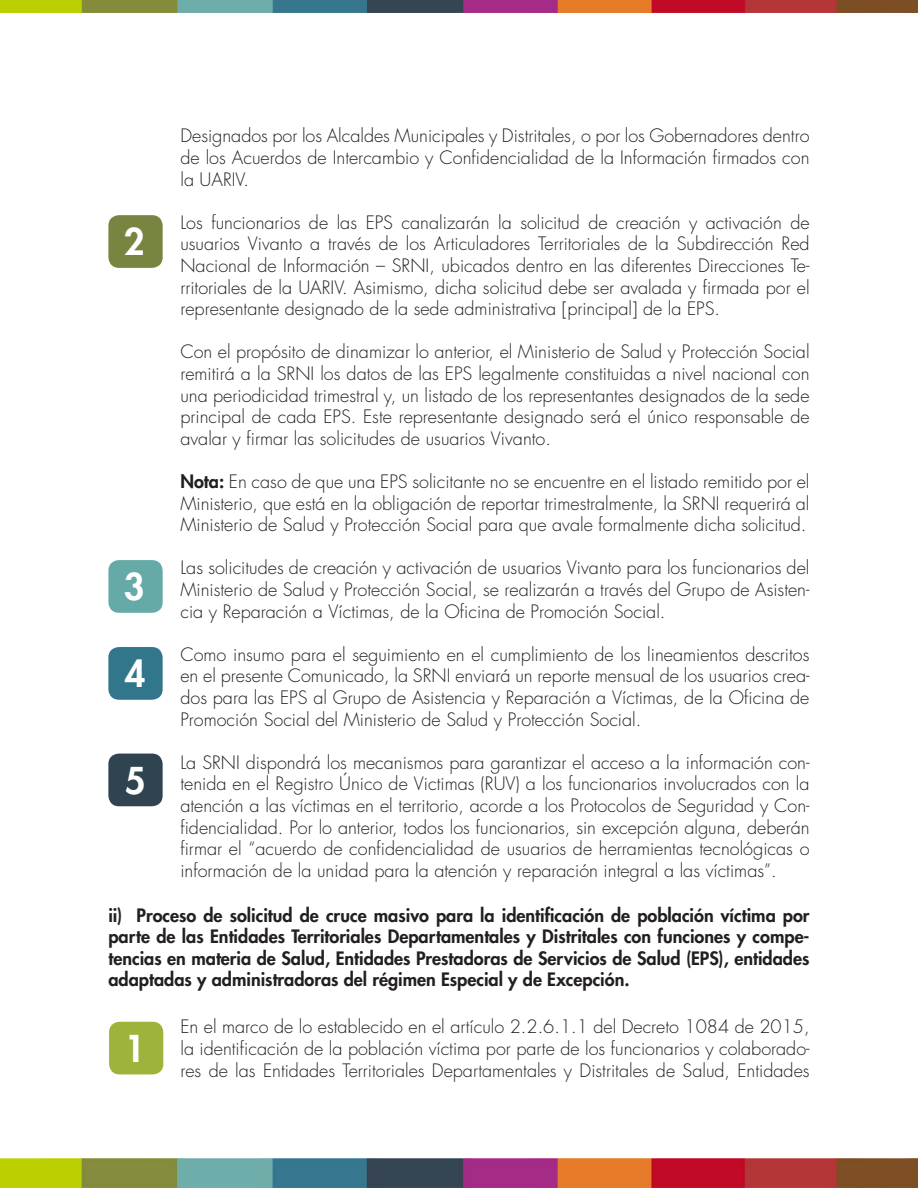
<style>
.page{position:relative;width:918px;height:1188px;background:#fff}
.page>*{position:absolute;margin:0;border:0;box-sizing:border-box;transform-origin:0 0}
.t1{font:800 36px "Futura Std";color:#fff}
.t2{font:300 18px/21.6px "Futura Std";color:#231f20;text-align:justify}
.t3{font:800 18px/21.6px "Futura Std";color:#231f20;text-align:justify}
.s1{font-weight:800}
</style>
<div class="page">
<img style="left:0;top:0;width:918px;height:13px">
<img style="left:0;top:1159px;width:918px;height:29px">
<div style="left:108px;top:215px;width:55px;height:53px;background:#778540;border-radius:11px"></div>
<div style="left:108px;top:560px;width:55px;height:53px;background:#65aaa6;border-radius:11px"></div>
<div style="left:108px;top:647px;width:55px;height:53px;background:#31768b;border-radius:11px"></div>
<div style="left:108px;top:754px;width:55px;height:52px;background:#2f4351;border-radius:11px"></div>
<div style="left:109px;top:1022px;width:54px;height:52px;background:#9cb43a;border-radius:11px"></div>
<p class="t1" style="left:124px;top:219px;width:22px">2</p>
<p class="t1" style="left:124px;top:564px;width:22px">3</p>
<p class="t1" style="left:125px;top:651px;width:22px">4</p>
<p class="t1" style="left:125px;top:758px;width:22px">5</p>
<p class="t2" style="left:180px;top:126px;width:631px">Designados por los Alcaldes Municipales y Distritales, o por los Gobernadores dentro de los Acuerdos de Intercambio y Confidencialidad de la Información firmados con la UARIV.</p>
<p class="t2" style="left:180px;top:212px;width:631px">Los funcionarios de las EPS canalizarán la solicitud de creación y activación de usuarios Vivanto a través de los Articuladores Territoriales de la Subdirección Red Nacional de Información – SRNI, ubicados dentro en las diferentes Direcciones Te&shy;rritoriales de la UARIV. Asimismo, dicha solicitud debe ser avalada y firmada por el representante designado de la sede administrativa [principal] de la EPS.</p>
<p class="t2" style="left:180px;top:342px;width:631px">Con el propósito de dinamizar lo anterior, el Ministerio de Salud y Protección Social remitirá a la SRNI los datos de las EPS legalmente constituidas a nivel nacional con una periodicidad trimestral y, un listado de los representantes designados de la sede principal de cada EPS. Este representante designado será el único responsable de avalar y firmar las solicitudes de usuarios Vivanto.</p>
<p class="t2" style="left:180px;top:471px;width:631px"><span class="s1">Nota:</span> En caso de que una EPS solicitante no se encuentre en el listado remitido por el Ministerio, que está en la obligación de reportar trimestralmente, la SRNI requerirá al Ministerio de Salud y Protección Social para que avale formalmente dicha solicitud.</p>
<p class="t2" style="left:180px;top:558px;width:631px">Las solicitudes de creación y activación de usuarios Vivanto para los funcionarios del Ministerio de Salud y Protección Social, se realizarán a través del Grupo de Asisten&shy;cia y Reparación a Víctimas, de la Oficina de Promoción Social.</p>
<p class="t2" style="left:180px;top:644px;width:631px">Como insumo para el seguimiento en el cumplimiento de los lineamientos descritos en el presente Comunicado, la SRNI enviará un reporte mensual de los usuarios crea&shy;dos para las EPS al Grupo de Asistencia y Reparación a Víctimas, de la Oficina de Promoción Social del Ministerio de Salud y Protección Social.</p>
<p class="t2" style="left:180px;top:752px;width:631px">La SRNI dispondrá los mecanismos para garantizar el acceso a la información con&shy;tenida en el Registro Único de Victimas (RUV) a los funcionarios involucrados con la atención a las víctimas en el territorio, acorde a los Protocolos de Seguridad y Con&shy;fidencialidad. Por lo anterior, todos los funcionarios, sin excepción alguna, deberán firmar el “acuerdo de confidencialidad de usuarios de herramientas tecnológicas o información de la unidad para la atención y reparación integral a las víctimas”.</p>
<p class="t3" style="left:108px;top:904px;width:703px">ii) Proceso de solicitud de cruce masivo para la identificación de población víctima por parte de las Entidades Territoriales Departamentales y Distritales con funciones y compe&shy;tencias en materia de Salud, Entidades Prestadoras de Servicios de Salud (EPS), entidades adaptadas y administradoras del régimen Especial y de Excepción.</p>
<p class="t2" style="left:180px;top:1017px;width:631px">En el marco de lo establecido en el artículo 2.2.6.1.1 del Decreto 1084 de 2015, la identificación de la población víctima por parte de los funcionarios y colaborado&shy;res de las Entidades Territoriales Departamentales y Distritales de Salud, Entidades</p>
<p class="t1" style="left:125px;top:1026px;width:22px">1</p>
</div>
